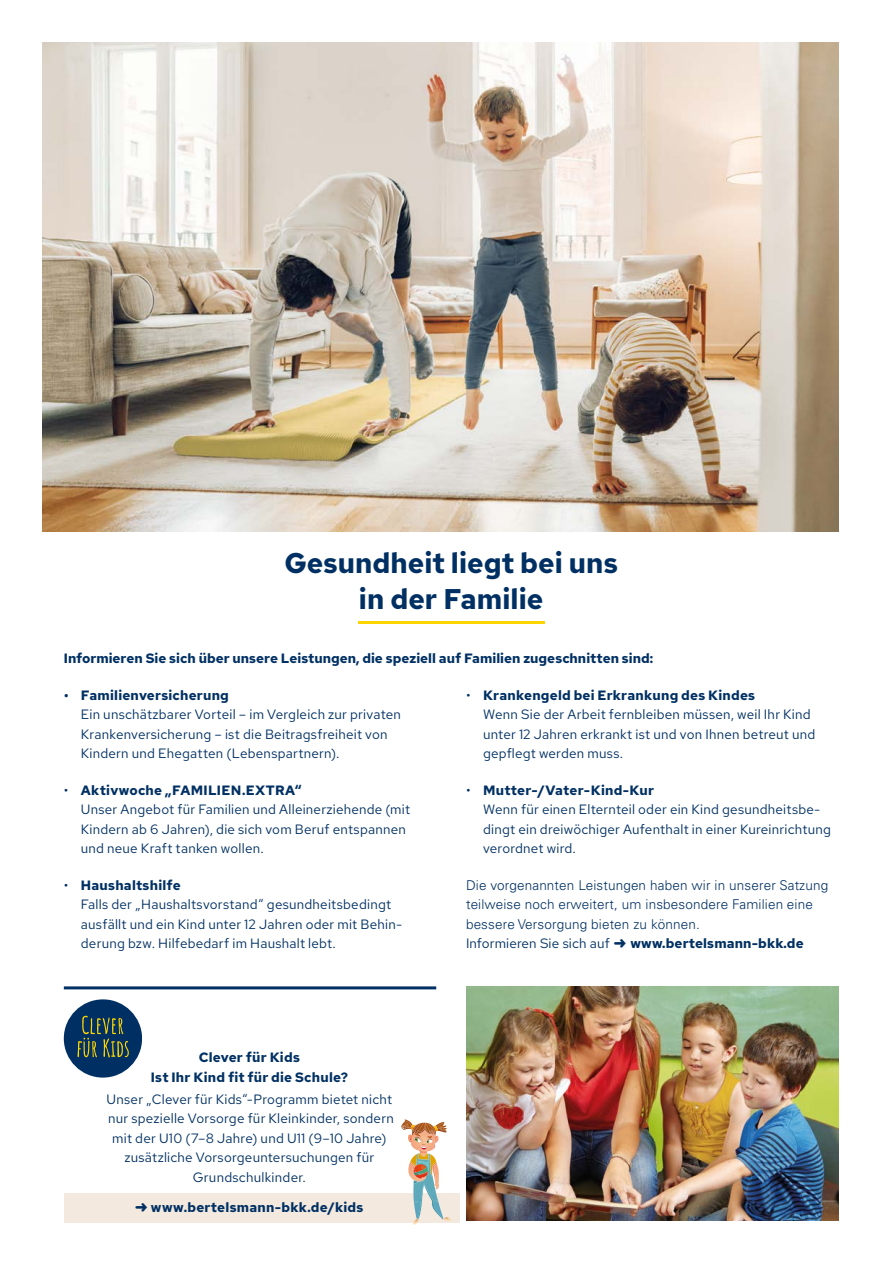
<style>
.page{position:relative;width:881px;height:1263px;background:#fff}
.page>*{position:absolute;margin:0;border:0;box-sizing:border-box;transform-origin:0 0}
.t1{font:700 28.5px/36px "Red Hat Text";color:#003063;text-align:center}
.Fließ_Univers45light_10pt{font:13.5px/19.5px "Red Hat Text";letter-spacing:.015em;color:#003063}
.t2{font:300 13.5px/19.5px "Univers LT Pro 45";letter-spacing:.01em;color:#003063}
.P-bold{font:700 13.5px "Red Hat Text";color:#003063}
.H2_3{font:700 13.5px/19.5px "Red Hat Text";letter-spacing:.015em;color:#003063;text-align:center}
.P-bold-2{font:700 13.5px "Red Hat Text";letter-spacing:.02em;color:#003063}
.s1{font-weight:700}
.s2{font-weight:400}
</style>
<div class="page">
<img style="left:466px;top:986px;width:372px;height:234px">
<hr style="left:64px;top:986px;width:372px;height:3px;background:#003063">
<img style="left:43px;top:43px;width:795px;height:488px">
<div style="left:64px;top:999px;width:78px;height:78px;background:#003063;border-radius:50%"></div>
<svg style="left:77px;top:1016px;width:52px;height:41px"></svg>
<hr style="left:358px;top:621px;width:186px;height:3px;background:#ffd500">
<div style="left:64px;top:1193px;width:395px;height:30px;background:#f3e9df"></div>
<img style="left:401px;top:1119px;width:50px;height:106px">
<h1 class="t1" style="left:284px;top:545px;width:335px">Gesundheit liegt bei uns in der Familie</h1>
<p class="P-bold" style="left:64px;top:649px;width:590px">Informieren Sie sich über unsere Leistungen, die speziell auf Familien zugeschnitten sind:</p>
<p class="Fließ_Univers45light_10pt" style="left:81px;top:685px;width:321px;text-indent:-17px"><span class="s1">• Familienversicherung<br></span>Ein unschätzbarer Vorteil – im Vergleich zur privaten Krankenversicherung – ist die Beitragsfreiheit von Kindern und Ehegatten (Lebenspartnern).</p>
<p class="Fließ_Univers45light_10pt" style="left:81px;top:780px;width:331px;text-indent:-17px">• <span class="s1">Aktivwoche „FAMILIEN.EXTRA“<br></span>Unser Angebot für Familien und Alleinerziehende (mit Kindern ab 6 Jahren), die sich vom Beruf entspannen und neue Kraft tanken wollen.</p>
<p class="Fließ_Univers45light_10pt" style="left:81px;top:875px;width:323px;text-indent:-17px">• <span class="s1">Haushaltshilfe<br></span>Falls der „Haushaltsvorstand“ gesundheitsbedingt ausfällt und ein Kind unter 12 Jahren oder mit Behin&shy;derung bzw. Hilfebedarf im Haushalt lebt.</p>
<h2 class="H2_3" style="left:151px;top:1048px;width:199px">Clever für Kids<br>Ist Ihr Kind fit für die Schule?</h2>
<p class="Fließ_Univers45light_10pt" style="left:106px;top:1089px;width:288px;text-align:center">Unser „Clever für Kids“-Programm bietet nicht nur spezielle Vorsorge für Kleinkinder, sondern mit der U10 (7–8 Jahre) und U11 (9–10 Jahre) zusätzliche Vorsorgeuntersuchungen für Grundschulkinder.</p>
<p class="P-bold-2" style="left:135px;top:1199px;width:229px">➜ www.bertelsmann-bkk.de/kids</p>
<p class="Fließ_Univers45light_10pt" style="left:483px;top:685px;width:334px;text-indent:-17px">• <span class="s1">Krankengeld bei Erkrankung des Kindes<br></span>Wenn Sie der Arbeit fernbleiben müssen, weil Ihr Kind unter 12 Jahren erkrankt ist und von Ihnen betreut und gepflegt werden muss.</p>
<p class="Fließ_Univers45light_10pt" style="left:483px;top:780px;width:349px;text-indent:-17px">• <span class="s1">Mutter-/Vater-Kind-Kur<br></span>Wenn für einen Elternteil oder ein Kind gesundheitsbe&shy;dingt ein dreiwöchiger Aufenthalt in einer Kureinrichtung verordnet wird.</p>
<p class="t2" style="left:466px;top:875px;width:363px">Die vorgenannten Leistungen haben wir in unserer Satzung teilweise noch erweitert, um insbesondere Familien eine bessere Versorgung bieten zu können.</p>
<p class="P-bold" style="left:466px;top:934px;width:339px"><span class="s2">Informieren Sie sich auf</span> ➜ www.bertelsmann-bkk.de</p>
</div>
